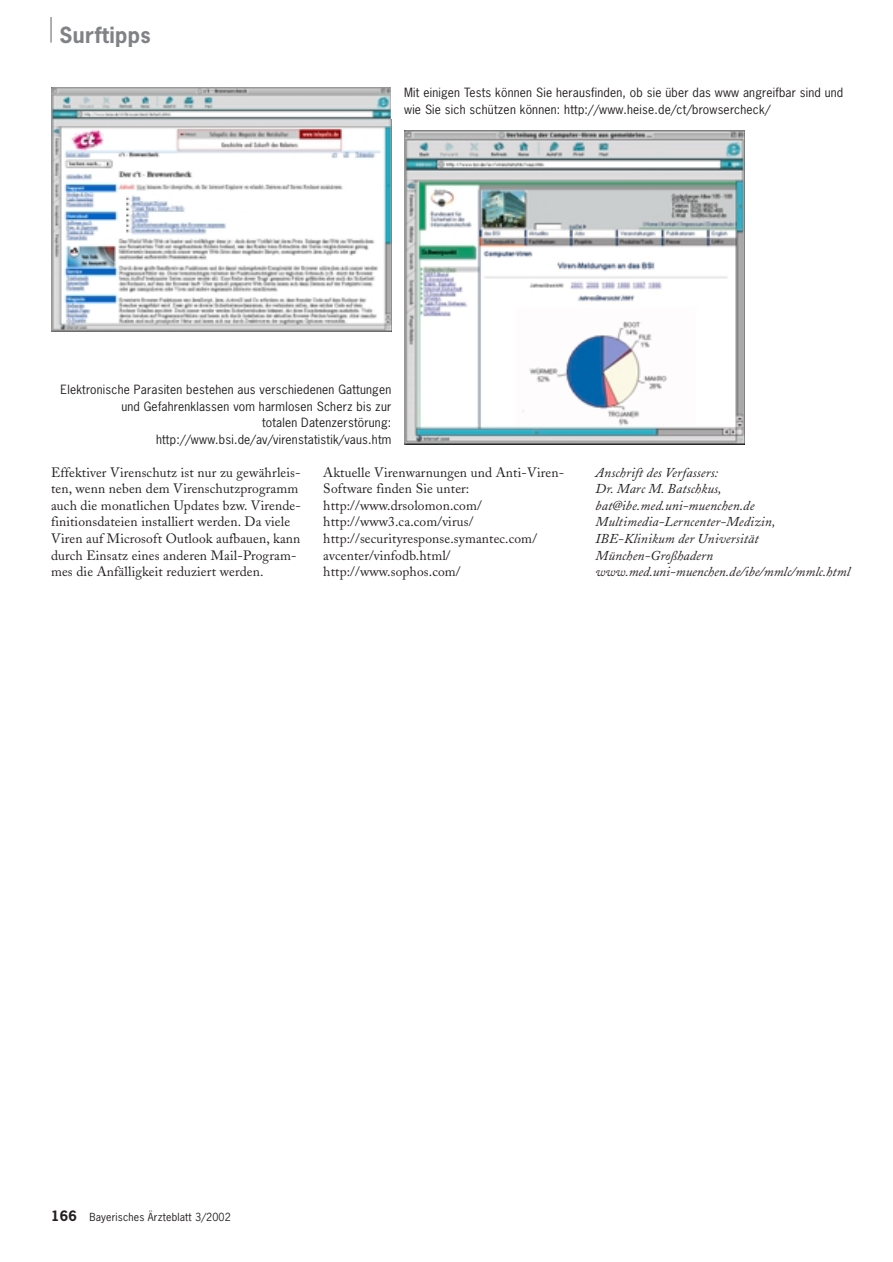
<style>
.page{position:relative;width:893px;height:1262px;background:#fff}
.page>*{position:absolute;margin:0;border:0;box-sizing:border-box;transform-origin:0 0}
.t1{font:700 21px "News Gothic";letter-spacing:.02em;color:#808285}
.t2{font:13.5px/16.5px "Adobe Caslon";letter-spacing:.01em;color:#231f20}
.t3{font:italic 13.5px/16.5px "Adobe Caslon";letter-spacing:.01em;color:#231f20}
.t4{font:12px/16.5px "News Gothic";letter-spacing:.015em;color:#231f20}
.t5{font:10.5px "News Gothic";letter-spacing:.015em;color:#231f20}
.s1{font-weight:700;font-size:13.5px}
</style>
<div class="page">
<hr style="left:50px;top:17px;width:2px;height:26px;background:#808285">
<img style="left:51px;top:88px;width:340px;height:244px">
<img style="left:404px;top:130px;width:340px;height:314px">
<h1 class="t1" style="left:60px;top:26px;width:93px">Surftipps</h1>
<p class="t4" style="left:404px;top:86px;width:440px">Mit einigen Tests können Sie herausfinden, ob sie über das www angreifbar sind und wie Sie sich schützen können: http://www.heise.de/ct/browsercheck/</p>
<p class="t4" style="left:60px;top:383px;width:332px;text-align:right">Elektronische Parasiten bestehen aus verschiedenen Gattungen und Gefahrenklassen vom harmlosen Scherz bis zur<br>totalen Datenzerstörung: http://www.bsi.de/av/virenstatistik/vaus.htm</p>
<p class="t2" style="left:51px;top:466px;width:251px">Effektiver Virenschutz ist nur zu gewährleis&shy;ten, wenn neben dem Virenschutzprogramm auch die monatlichen Updates bzw. Virende&shy;finitionsdateien installiert werden. Da viele Viren auf Microsoft Outlook aufbauen, kann durch Einsatz eines anderen Mail-Program&shy;mes die Anfälligkeit reduziert werden.</p>
<p class="t2" style="left:323px;top:466px;width:242px">Aktuelle Virenwarnungen und Anti-Viren-<br>Software finden Sie unter: http://www.drsolomon.com/ http://www3.ca.com/virus/ http://securityresponse.symantec.com/ avcenter/vinfodb.html/ http://www.sophos.com/</p>
<p class="t3" style="left:595px;top:466px;width:256px">Anschrift des Verfassers:<br>Dr. Marc M. Batschkus, bat@ibe.med.uni-muenchen.de<br>Multimedia-Lerncenter-Medizin,<br>IBE-Klinikum der Universität<br>München-Großhadern www.med.uni-muenchen.de/ibe/mmlc/mmlc.html</p>
<p class="t5" style="left:51px;top:1212px;width:181px"><span class="s1">166</span> Bayerisches Ärzteblatt 3/2002</p>
</div>
